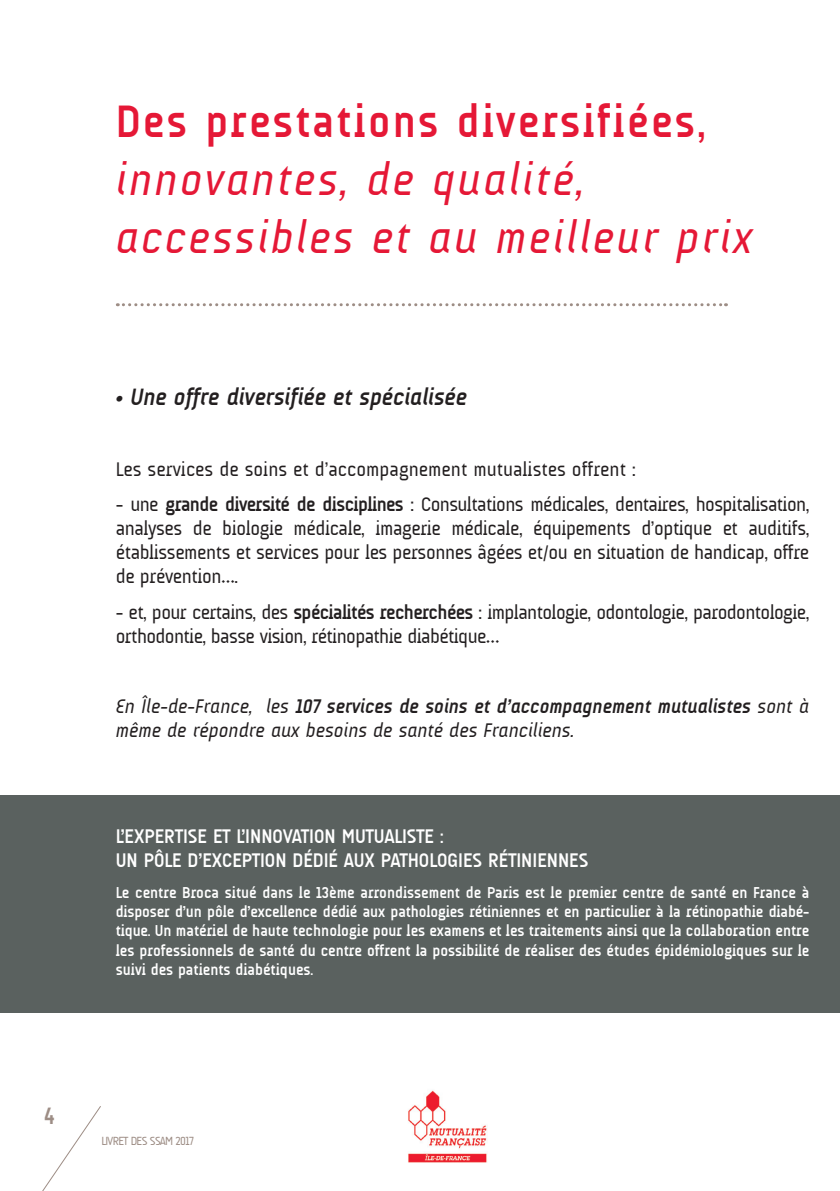
<style>
.page{position:relative;width:840px;height:1191px;background:#fff}
.page>*{position:absolute;margin:0;border:0;box-sizing:border-box;transform-origin:0 0}
.t1{font:italic 46px/58px "A Udimat";letter-spacing:.05em;color:#e51836}
.t2{font:700 46px "A Udimat";letter-spacing:.05em;color:#e51836}
.N__TEL{font:italic 700 24px "A Udimat";color:#231f20}
.t3{font:700 24px "A Udimat";color:#9d8d85}
.N__TEL-2{font:20px/24px "A Udimat";letter-spacing:-.03em;color:#231f20;text-align:justify}
.N__TEL-3{font:italic 20px/24px "A Udimat";color:#231f20}
.N__TEL-4{font:700 20px/24px "A Udimat";color:#fff}
.N__TEL-5{font:20px "A Udimat";color:#231f20}
.N__TEL-6{font:700 16px/19.2px "A Udimat";color:#fff;text-align:justify}
.t4{font:12px "A Udimat";letter-spacing:-.05em;color:#9d8d85}
.s1{font-weight:700}
</style>
<div class="page">
<div style="left:0;top:795px;width:839px;height:217px;background:#5a615f"></div>
<svg style="left:117px;top:303px;width:609px;height:3px"></svg>
<svg style="left:42px;top:1106px;width:59px;height:85px"></svg>
<img style="left:408px;top:1090px;width:79px;height:73px">
<p class="t2" style="left:116px;top:96px;width:591px">Des prestations diversifiées,</p>
<p class="t1" style="left:116px;top:150px;width:638px">innovantes, de qualité, accessibles et au meilleur prix</p>
<p class="N__TEL" style="left:116px;top:383px;width:352px">• Une offre diversifiée et spécialisée</p>
<p class="N__TEL-5" style="left:116px;top:458px;width:521px">Les services de soins et d’accompagnement mutualistes offrent :</p>
<p class="N__TEL-2" style="left:116px;top:492px;width:694px">- une <span class="s1">grande diversité de disciplines</span> : Consultations médicales, dentaires, hospitalisation, analyses de biologie médicale, imagerie médicale, équipements d’optique et auditifs, établissements et services pour les personnes âgées et/ou en situation de handicap, offre de prévention….</p>
<p class="N__TEL-2" style="left:116px;top:599px;width:694px">- et, pour certains, des <span class="s1">spécialités recherchées</span> : implantologie, odontologie, parodontologie, orthodontie, basse vision, rétinopathie diabétique…</p>
<p class="N__TEL-3" style="left:116px;top:694px;width:694px">En Île-de-France, les <span class="s1">107 services de soins et d’accompagnement mutualistes</span> sont à même de répondre aux besoins de santé des Franciliens.</p>
<p class="N__TEL-4" style="left:116px;top:824px;width:474px">L’EXPERTISE ET L’INNOVATION MUTUALISTE :<br>UN PÔLE D’EXCEPTION DÉDIÉ AUX PATHOLOGIES RÉTINIENNES</p>
<p class="N__TEL-6" style="left:116px;top:882px;width:694px">Le centre Broca situé dans le 13ème arrondissement de Paris est le premier centre de santé en France à disposer d’un pôle d’excellence dédié aux pathologies rétiniennes et en particulier à la rétinopathie diabé&shy;tique. Un matériel de haute technologie pour les examens et les traitements ainsi que la collaboration entre les professionnels de santé du centre offrent la possibilité de réaliser des études épidémiologiques sur le suivi des patients diabétiques.</p>
<p class="t3" style="left:45px;top:1102px;width:12px">4</p>
<p class="t4" style="left:101px;top:1134px;width:94px">LIVRET DES SSAM 2017</p>
</div>
